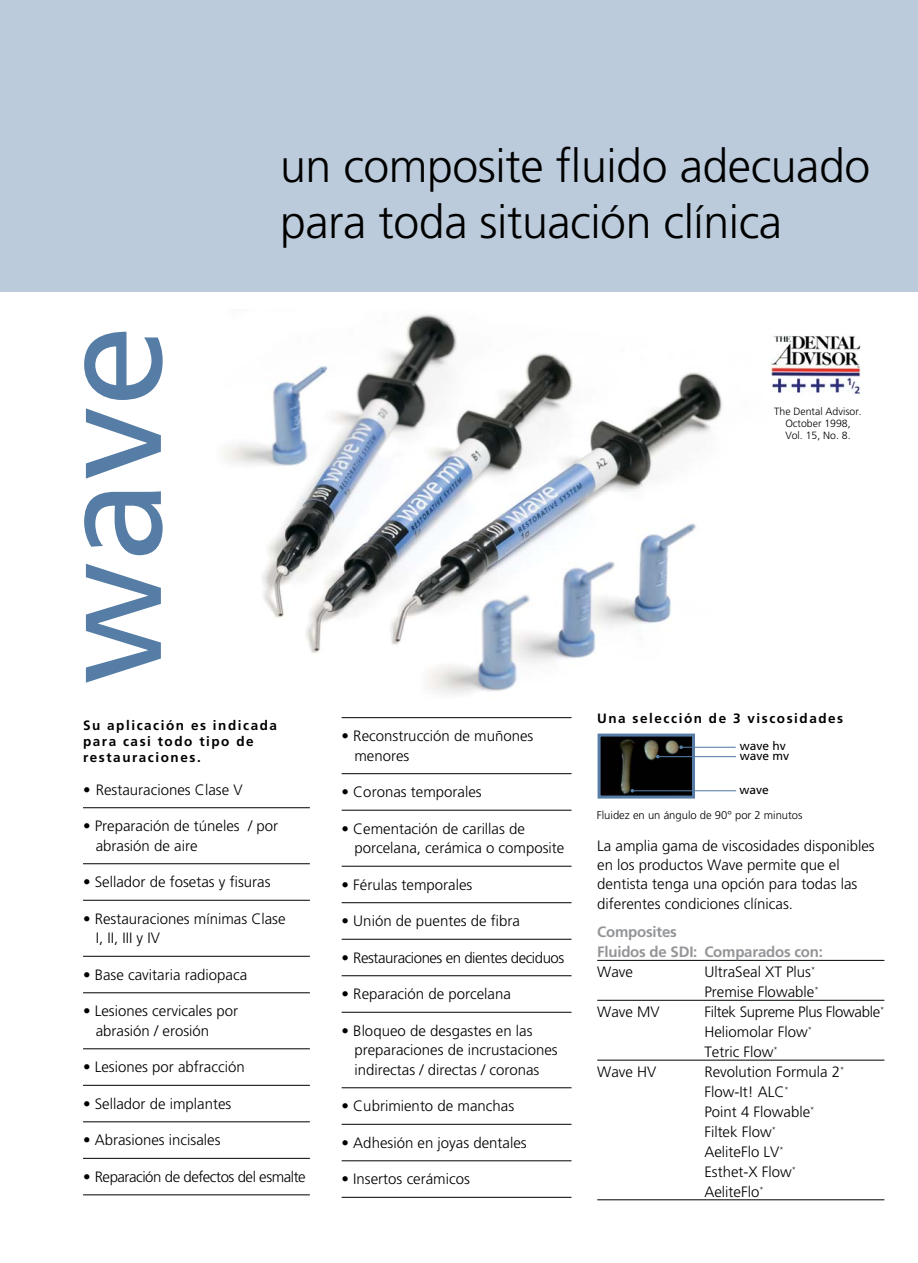
<style>
.page{position:relative;width:918px;height:1263px;background:#fff}
.page>*{position:absolute;margin:0;border:0;box-sizing:border-box;transform-origin:0 0}
.t1{font:147px "Frutiger";color:#557da5}
.t2{font:300 46.5px/55.8px "Frutiger";letter-spacing:-.01em;color:#000}
.t3{font:300 15px/19.5px "Frutiger";color:#000}
.t4{font:300 15px "Frutiger";letter-spacing:-.03em;color:#000}
.t5{font:300 15px/20px "Frutiger";letter-spacing:-.02em;color:#000}
.t6{font:700 15px/20px "Frutiger";letter-spacing:-.015em;color:#939598}
.t7{font:700 13.5px/16.2px "Frutiger";letter-spacing:.115em;color:#000}
.t8{font:12px "Frutiger";color:#000}
.t9{font:300 11.25px "Frutiger";color:#000}
.t10{font:300 10.5px/12px "Frutiger";color:#000;text-align:center}
.s1{font-weight:300;color:#000}
</style>
<div class="page">
<img style="left:221px;top:314px;width:501px;height:405px">
<div style="left:0;top:0;width:918px;height:291px;background:#bbcbdb"></div>
<img style="left:602px;top:737px;width:89px;height:57px">
<div style="left:598px;top:733px;width:97px;height:65px;border:3px solid #557da5"></div>
<svg style="left:679px;top:745px;width:4px;height:4px"></svg>
<hr style="left:682px;top:747px;width:54px;height:1px;background:#557da5">
<hr style="left:633px;top:790px;width:103px;height:1px;background:#557da5">
<hr style="left:658px;top:756px;width:78px;height:1px;background:#557da5">
<img style="left:771px;top:335px;width:90px;height:60px">
<hr style="left:83px;top:807px;width:227px;height:1px;background:#000">
<hr style="left:83px;top:863px;width:227px;height:1px;background:#000">
<hr style="left:83px;top:900px;width:227px;height:1px;background:#000">
<hr style="left:83px;top:956px;width:227px;height:1px;background:#000">
<hr style="left:83px;top:992px;width:227px;height:1px;background:#000">
<hr style="left:83px;top:1048px;width:227px;height:1px;background:#000">
<hr style="left:83px;top:1085px;width:227px;height:1px;background:#000">
<hr style="left:83px;top:1121px;width:227px;height:1px;background:#000">
<hr style="left:83px;top:1158px;width:227px;height:1px;background:#000">
<hr style="left:83px;top:1194px;width:227px;height:1px;background:#000">
<hr style="left:342px;top:717px;width:230px;height:1px;background:#000">
<hr style="left:342px;top:773px;width:230px;height:1px;background:#000">
<hr style="left:342px;top:810px;width:230px;height:1px;background:#000">
<hr style="left:342px;top:866px;width:230px;height:1px;background:#000">
<hr style="left:342px;top:902px;width:230px;height:1px;background:#000">
<hr style="left:342px;top:939px;width:230px;height:1px;background:#000">
<hr style="left:342px;top:975px;width:230px;height:1px;background:#000">
<hr style="left:342px;top:1012px;width:230px;height:1px;background:#000">
<hr style="left:342px;top:1087px;width:230px;height:1px;background:#000">
<hr style="left:342px;top:1124px;width:230px;height:1px;background:#000">
<hr style="left:342px;top:1160px;width:230px;height:1px;background:#000">
<hr style="left:342px;top:1197px;width:230px;height:1px;background:#000">
<hr style="left:597px;top:960px;width:287px;height:1px;background:#000">
<hr style="left:597px;top:1000px;width:287px;height:1px;background:#000">
<hr style="left:597px;top:1060px;width:287px;height:1px;background:#000">
<hr style="left:597px;top:1199px;width:287px;height:1px;background:#000">
<p class="t1" style="left:51px;top:684px;width:361px;rotate:-90deg">wave</p>
<p class="t2" style="left:280px;top:142px;width:592px">un composite fluido adecuado para toda situación clínica</p>
<p class="t10" style="left:774px;top:406px;width:89px">The Dental Advisor.<br>October 1998,<br>Vol. 15, No. 8.</p>
<p class="t7" style="left:83px;top:718px;width:196px">Su aplicación es indicada para casi todo tipo de restauraciones.</p>
<p class="t3" style="left:83px;top:781px;width:161px">• Restauraciones Clase V</p>
<p class="t3" style="left:96px;top:817px;width:184px;text-indent:-13px">• Preparación de túneles / por abrasión de aire</p>
<p class="t3" style="left:83px;top:873px;width:189px">• Sellador de fosetas y fisuras</p>
<p class="t3" style="left:96px;top:910px;width:191px;text-indent:-13px">• Restauraciones mínimas Clase<br>I, II, III y IV</p>
<p class="t3" style="left:83px;top:966px;width:166px">• Base cavitaria radiopaca</p>
<p class="t3" style="left:96px;top:1002px;width:144px;text-indent:-13px">• Lesiones cervicales por abrasión / erosión</p>
<p class="t3" style="left:83px;top:1058px;width:163px">• Lesiones por abfracción</p>
<p class="t3" style="left:83px;top:1095px;width:150px">• Sellador de implantes</p>
<p class="t3" style="left:83px;top:1131px;width:139px">• Abrasiones incisales</p>
<p class="t4" style="left:83px;top:1170px;width:224px">• Reparación de defectos del esmalte</p>
<p class="t3" style="left:354px;top:727px;width:180px;text-indent:-13px">• Reconstrucción de muñones menores</p>
<p class="t3" style="left:342px;top:783px;width:142px">• Coronas temporales</p>
<p class="t3" style="left:354px;top:820px;width:211px;text-indent:-13px">• Cementación de carillas de porcelana, cerámica o composite</p>
<p class="t3" style="left:342px;top:876px;width:132px">• Férulas temporales</p>
<p class="t3" style="left:342px;top:912px;width:180px">• Unión de puentes de fibra</p>
<p class="t4" style="left:342px;top:951px;width:224px">• Restauraciones en dientes deciduos</p>
<p class="t3" style="left:342px;top:985px;width:171px">• Reparación de porcelana</p>
<p class="t3" style="left:354px;top:1022px;width:205px;text-indent:-13px">• Bloqueo de desgastes en las preparaciones de incrustaciones indirectas / directas / coronas</p>
<p class="t3" style="left:342px;top:1097px;width:174px">• Cubrimiento de manchas</p>
<p class="t3" style="left:342px;top:1134px;width:187px">• Adhesión en joyas dentales</p>
<p class="t3" style="left:342px;top:1170px;width:130px">• Insertos cerámicos</p>
<p class="t7" style="left:597px;top:711px;width:248px">Una selección de 3 viscosidades</p>
<p class="t8" style="left:740px;top:751px;width:51px">wave mv</p>
<p class="t8" style="left:740px;top:785px;width:31px">wave</p>
<p class="t8" style="left:740px;top:741px;width:48px">wave hv</p>
<p class="t9" style="left:597px;top:810px;width:207px">Fluidez en un ángulo de 90° por 2 minutos</p>
<p class="t3" style="left:597px;top:837px;width:279px">La amplia gama de viscosidades disponibles en los productos Wave permite que el dentista tenga una opción para todas las diferentes condiciones clínicas.</p>
<p class="t6" style="left:597px;top:923px;width:227px">Composites<br>Fluidos de SDI: Comparados con:<br><span class="s1">Wave</span></p>
<p class="t3" style="left:704px;top:963px;width:116px;line-height:20px">UltraSeal XT Plus<sup>*<br></sup>Premise Flowable<sup>*</sup></p>
<p class="t3" style="left:597px;top:1003px;width:64px">Wave MV</p>
<p class="t5" style="left:704px;top:1003px;width:181px">Filtek Supreme Plus Flowable<sup>*<br></sup>Heliomolar Flow<sup>*<br></sup>Tetric Flow<sup>*</sup></p>
<p class="t3" style="left:597px;top:1063px;width:61px">Wave HV</p>
<p class="t3" style="left:704px;top:1063px;width:142px;line-height:20px">Revolution Formula 2<sup>*<br></sup>Flow-It! ALC<sup>*<br></sup>Point 4 Flowable<sup>*<br></sup>Filtek Flow<sup>*<br></sup>AeliteFlo LV<sup>*<br></sup>Esthet-X Flow<sup>*<br></sup>AeliteFlo<sup>*</sup></p>
</div>
